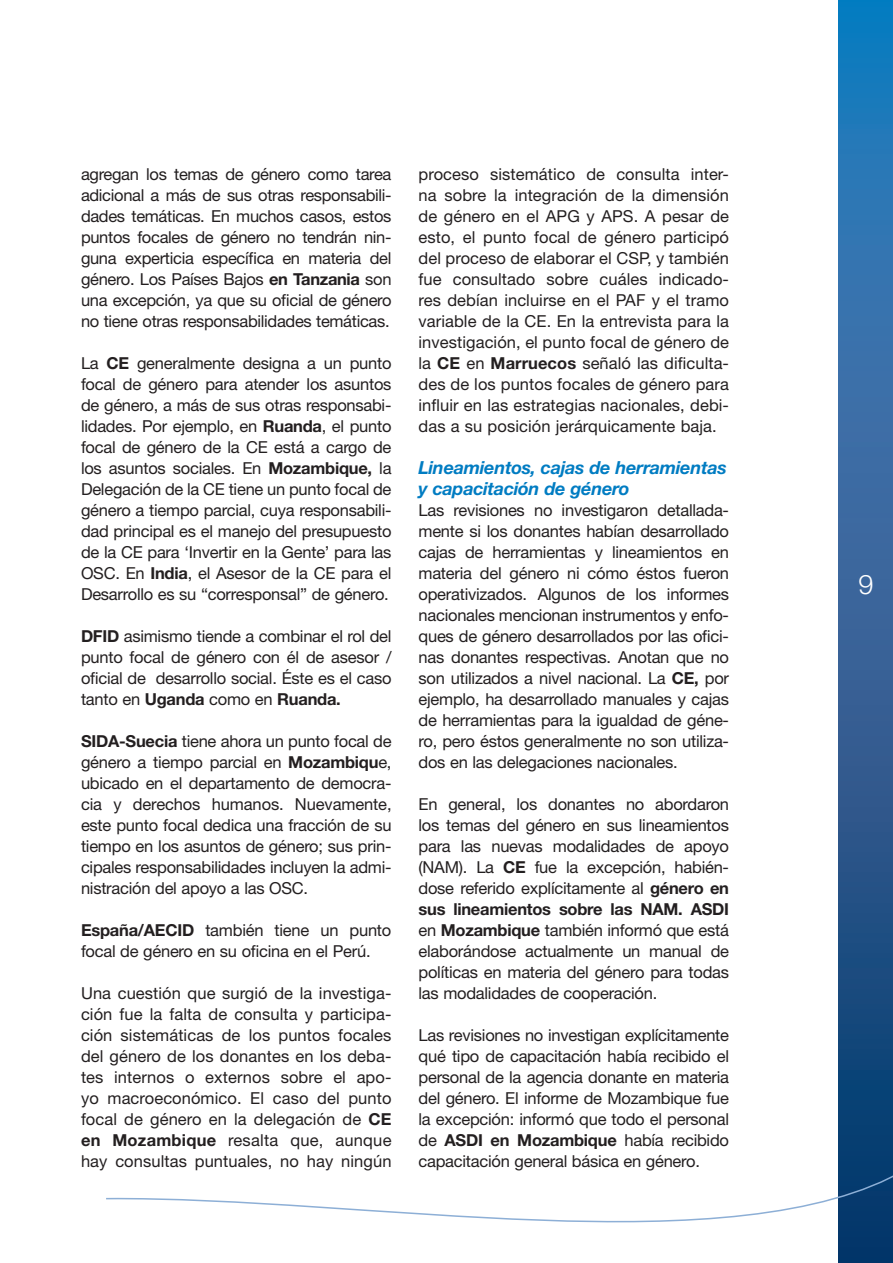
<style>
.page{position:relative;width:893px;height:1263px;background:#fff}
.page>*{position:absolute;margin:0;border:0;box-sizing:border-box;transform-origin:0 0}
.t1{font:300 27px "Helvetica Neue";color:#fff}
.t2{font:italic 700 18px/21px "Helvetica Neue";letter-spacing:-.015em;color:#007cc2}
.t3{font:16.5px/21px "Helvetica Neue";letter-spacing:-.015em;color:#231f20;text-align:justify}
.s1{font-weight:700}
</style>
<div class="page">
<svg style="left:839px;top:0;width:54px;height:1167px;background:#29629a"></svg>
<svg style="left:106px;top:1167px;width:787px;height:96px"></svg>
<p class="t3" style="left:81px;top:163px;width:312px">agregan los temas de género como tarea adicional a más de sus otras responsabili&shy;dades temáticas. En muchos casos, estos puntos focales de género no tendrán nin&shy;guna experticia específica en materia del género. Los Países Bajos <span class="s1">en Tanzania</span> son una excepción, ya que su oficial de género no tiene otras responsabilidades temáticas.</p>
<p class="t3" style="left:81px;top:352px;width:312px">La <span class="s1">CE</span> generalmente designa a un punto focal de género para atender los asuntos de género, a más de sus otras responsabi&shy;lidades. Por ejemplo, en <span class="s1">Ruanda</span>, el punto focal de género de la CE está a cargo de los asuntos sociales. En <span class="s1">Mozambique,</span> la Delegación de la CE tiene un punto focal de género a tiempo parcial, cuya responsabili&shy;dad principal es el manejo del presupuesto de la CE para ‘Invertir en la Gente’ para las OSC. En <span class="s1">India</span>, el Asesor de la CE para el Desarrollo es su “corresponsal” de género.</p>
<p class="t3" style="left:81px;top:625px;width:312px"><span class="s1">DFID</span> asimismo tiende a combinar el rol del punto focal de género con él de asesor / oficial de desarrollo social. Éste es el caso tanto en <span class="s1">Uganda</span> como en <span class="s1">Ruanda.</span></p>
<p class="t3" style="left:81px;top:730px;width:312px"><span class="s1">SIDA-Suecia</span> tiene ahora un punto focal de género a tiempo parcial en <span class="s1">Mozambiqu</span>e, ubicado en el departamento de democra&shy;cia y derechos humanos. Nuevamente, este punto focal dedica una fracción de su tiempo en los asuntos de género; sus prin&shy;cipales responsabilidades incluyen la admi&shy;nistración del apoyo a las OSC.</p>
<p class="t3" style="left:81px;top:919px;width:312px"><span class="s1">España/AECID</span> también tiene un punto focal de género en su oficina en el Perú.</p>
<p class="t3" style="left:81px;top:982px;width:312px">Una cuestión que surgió de la investiga&shy;ción fue la falta de consulta y participa&shy;ción sistemáticas de los puntos focales del género de los donantes en los deba&shy;tes internos o externos sobre el apo&shy;yo macroeconómico. El caso del punto focal de género en la delegación de <span class="s1">CE en Mozambique</span> resalta que, aunque hay consultas puntuales, no hay ningún</p>
<p class="t3" style="left:418px;top:163px;width:312px">proceso sistemático de consulta inter&shy;na sobre la integración de la dimensión de género en el APG y APS. A pesar de esto, el punto focal de género participó del proceso de elaborar el CSP, y también fue consultado sobre cuáles indicado&shy;res debían incluirse en el PAF y el tramo variable de la CE. En la entrevista para la investigación, el punto focal de género de la <span class="s1">CE</span> en <span class="s1">Marruecos</span> señaló las dificulta&shy;des de los puntos focales de género para influir en las estrategias nacionales, debi&shy;das a su posición jerárquicamente baja.</p>
<p class="t2" style="left:418px;top:457px;width:310px">Lineamientos, cajas de herramientas y capacitación de género</p>
<p class="t3" style="left:418px;top:499px;width:312px">Las revisiones no investigaron detallada&shy;mente si los donantes habían desarrollado cajas de herramientas y lineamientos en materia del género ni cómo éstos fueron operativizados. Algunos de los informes nacionales mencionan instrumentos y enfo&shy;ques de género desarrollados por las ofici&shy;nas donantes respectivas. Anotan que no son utilizados a nivel nacional. La <span class="s1">CE,</span> por ejemplo, ha desarrollado manuales y cajas de herramientas para la igualdad de géne&shy;ro, pero éstos generalmente no son utiliza&shy;dos en las delegaciones nacionales.</p>
<p class="t3" style="left:419px;top:793px;width:312px">En general, los donantes no abordaron los temas del género en sus lineamientos para las nuevas modalidades de apoyo (NAM). La <span class="s1">CE</span> fue la excepción, habién&shy;dose referido explícitamente al <span class="s1">género en sus lineamientos sobre las NAM. ASDI </span>en <span class="s1">Mozambique</span> también informó que está elaborándose actualmente un manual de políticas en materia del género para todas las modalidades de cooperación.</p>
<p class="t3" style="left:418px;top:1024px;width:312px">Las revisiones no investigan explícitamente qué tipo de capacitación había recibido el personal de la agencia donante en materia del género. El informe de Mozambique fue la excepción: informó que todo el personal de <span class="s1">ASDI en Mozambique</span> había recibido capacitación general básica en género.</p>
<h1 class="t1" style="left:858px;top:568px;width:17px">9</h1>
</div>
